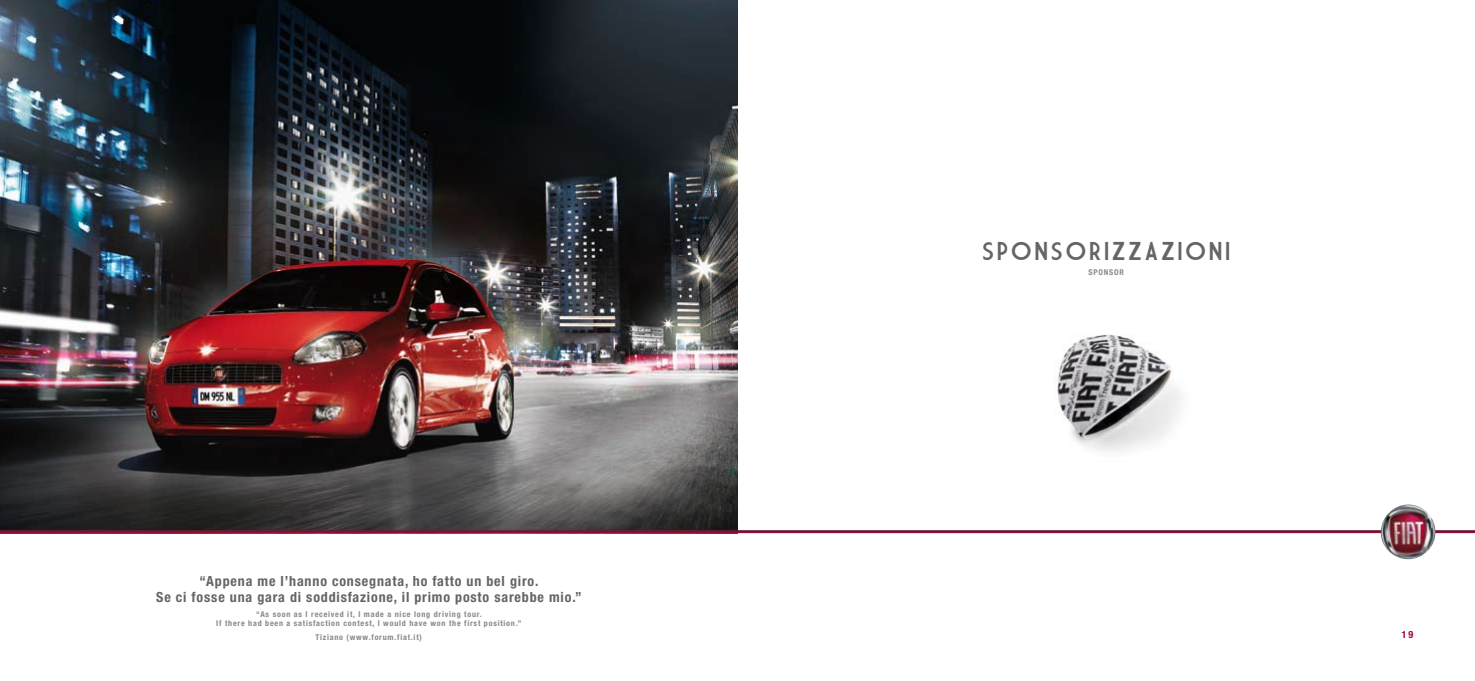
<style>
.page{position:relative;width:1475px;height:681px;background:#fff}
.page>*{position:absolute;margin:0;border:0;box-sizing:border-box;transform-origin:0 0}
.t1{font:25px "Market Deco";letter-spacing:.1em;color:#646567}
.t2{font:700 condensed 14px/16px "Helvetica Neue";letter-spacing:.06em;color:#646567;text-align:center}
.t3{font:700 condensed 10px "Helvetica Neue";color:#a40239}
.t4{font:700 condensed 8px/9px "Helvetica Neue";letter-spacing:.1em;color:#87888a;text-align:center}
</style>
<div class="page">
<img style="left:0;top:0;width:737px;height:529px">
<img style="left:1057px;top:334px;width:125px;height:118px">
<img style="left:0;top:529px;width:1474px;height:7px">
<img style="left:1380px;top:504px;width:55px;height:55px">
<h1 class="t1" style="left:981px;top:240px;width:250px">SPONSORIZZAZIONI</h1>
<p class="t4" style="left:1088px;top:267px;width:37px">SPONSOR</p>
<h2 class="t2" style="left:156px;top:572px;width:427px">“Appena me l’hanno consegnata, ho fatto un bel giro.<br>Se ci fosse una gara di soddisfazione, il primo posto sarebbe mio.”</h2>
<p class="t4" style="left:216px;top:609px;width:306px">“As soon as I received it, I made a nice long driving tour.<br>If there had been a satisfaction contest, I would have won the first position.”</p>
<p class="t4" style="left:315px;top:632px;width:108px">Tiziano (www.forum.fiat.it)</p>
<p class="t3" style="left:1401px;top:628px;width:13px">19</p>
</div>
